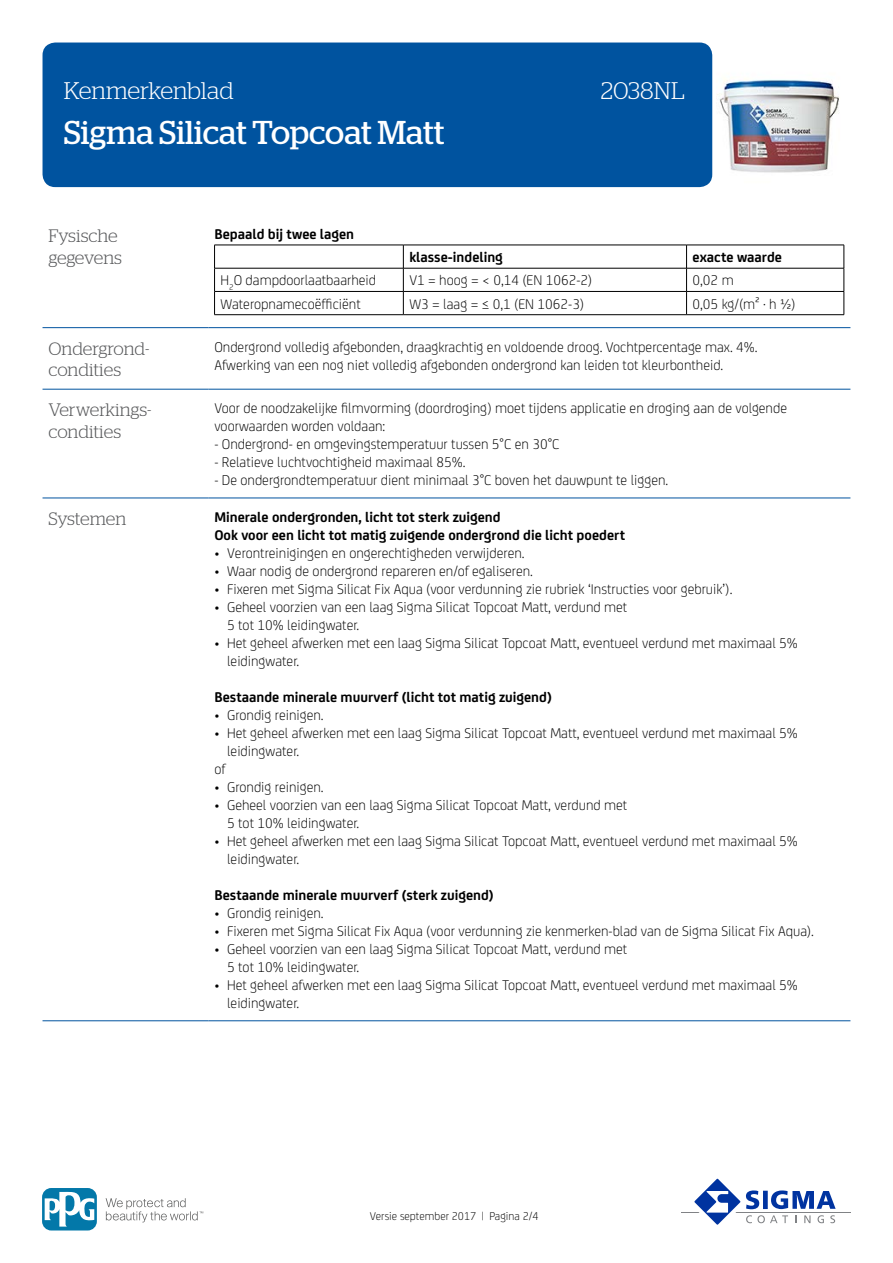
<style>
.page{position:relative;width:893px;height:1263px;background:#fff}
.page>*{position:absolute;margin:0;border:0;box-sizing:border-box;transform-origin:0 0}
.t1{font:33px "Stag";color:#fff}
.t2{font:300 24px "Stag";color:#fff}
.t3{font:300 18px/21.6px "Stag";letter-spacing:-.005em;color:#58595b}
.t4{font:300 15px/18px "FS Joey";color:#000}
.t5{font:700 15px/18px "FS Joey";color:#000}
.t6{font:300 12px "FS Joey";color:#000}
</style>
<div class="page">
<div style="left:43px;top:43px;width:669px;height:144px;background:#00539f;border-radius:13px"></div>
<hr style="left:681px;top:1211px;width:169px;height:1px;background:#808285">
<svg style="left:689px;top:1178px;width:147px;height:47px"></svg>
<svg style="left:106px;top:1198px;width:97px;height:24px"></svg>
<svg style="left:43px;top:1188px;width:54px;height:42px"></svg>
<svg style="left:45px;top:1191px;width:49px;height:35px"></svg>
<hr style="left:43px;top:327px;width:165px;height:1px;background:#00539f">
<hr style="left:208px;top:327px;width:642px;height:1px;background:#00539f">
<hr style="left:43px;top:389px;width:165px;height:1px;background:#00539f">
<hr style="left:208px;top:389px;width:642px;height:1px;background:#00539f">
<hr style="left:43px;top:498px;width:165px;height:1px;background:#00539f">
<hr style="left:208px;top:498px;width:642px;height:1px;background:#00539f">
<hr style="left:43px;top:1020px;width:165px;height:1px;background:#00539f">
<hr style="left:208px;top:1020px;width:642px;height:1px;background:#00539f">
<hr style="left:214px;top:245px;width:189px;height:1px;background:#000">
<hr style="left:403px;top:245px;width:284px;height:1px;background:#000">
<hr style="left:687px;top:245px;width:157px;height:1px;background:#000">
<hr style="left:214px;top:268px;width:189px;height:1px;background:#000">
<hr style="left:403px;top:268px;width:284px;height:1px;background:#000">
<hr style="left:687px;top:268px;width:157px;height:1px;background:#000">
<hr style="left:214px;top:291px;width:189px;height:1px;background:#000">
<svg style="left:214px;top:245px;width:1px;height:69px"></svg>
<hr style="left:403px;top:291px;width:284px;height:1px;background:#000">
<svg style="left:403px;top:245px;width:1px;height:69px"></svg>
<hr style="left:687px;top:291px;width:157px;height:1px;background:#000">
<svg style="left:686px;top:245px;width:1px;height:69px"></svg>
<svg style="left:844px;top:245px;width:1px;height:69px"></svg>
<hr style="left:214px;top:314px;width:189px;height:1px;background:#000">
<hr style="left:403px;top:314px;width:284px;height:1px;background:#000">
<hr style="left:687px;top:314px;width:157px;height:1px;background:#000">
<img style="left:717px;top:79px;width:122px;height:94px">
<h2 class="t2" style="left:64px;top:77px;width:171px">Kenmerkenblad</h2>
<h2 class="t2" style="left:601px;top:77px;width:85px">2038NL</h2>
<h1 class="t1" style="left:64px;top:114px;width:382px">Sigma Silicat Topcoat Matt</h1>
<p class="t3" style="left:49px;top:225px;width:75px">Fysische gegevens</p>
<p class="t5" style="left:214px;top:224px;width:141px">Bepaald bij twee lagen</p>
<p class="t5" style="left:409px;top:247px;width:95px">klasse-indeling</p>
<p class="t5" style="left:693px;top:247px;width:91px">exacte waarde</p>
<p class="t4" style="left:221px;top:271px;width:157px">H<sub>2</sub>O dampdoorlaatbaarheid</p>
<p class="t4" style="left:409px;top:271px;width:184px">V1 = hoog = &lt; 0,14 (EN 1062-2)</p>
<p class="t4" style="left:693px;top:271px;width:43px">0,02 m</p>
<p class="t4" style="left:221px;top:294px;width:142px">Wateropnamecoëfficiënt</p>
<p class="t4" style="left:409px;top:294px;width:176px">W3 = laag = ≤ 0,1 (EN 1062-3)</p>
<p class="t4" style="left:693px;top:294px;width:105px">0,05 kg/(m² · h ½)</p>
<p class="t3" style="left:49px;top:337px;width:102px">Ondergrond&shy;condities</p>
<p class="t4" style="left:214px;top:337px;width:545px">Ondergrond volledig afgebonden, draagkrachtig en voldoende droog. Vochtpercentage max. 4%.<br>Afwerking van een nog niet volledig afgebonden ondergrond kan leiden tot kleurbontheid.</p>
<p class="t3" style="left:49px;top:399px;width:104px">Verwerkings&shy;condities</p>
<p class="t4" style="left:214px;top:398px;width:574px">Voor de noodzakelijke filmvorming (doordroging) moet tijdens applicatie en droging aan de volgende voorwaarden worden voldaan:</p>
<p class="t4" style="left:214px;top:434px;width:347px">- Ondergrond- en omgevingstemperatuur tussen 5°C en 30°C</p>
<p class="t4" style="left:214px;top:452px;width:253px">- Relatieve luchtvochtigheid maximaal 85%.</p>
<p class="t4" style="left:214px;top:470px;width:455px">- De ondergrondtemperatuur dient minimaal 3°C boven het dauwpunt te liggen.</p>
<p class="t3" style="left:49px;top:508px;width:79px">Systemen</p>
<p class="t5" style="left:214px;top:507px;width:412px">Minerale ondergronden, licht tot sterk zuigend<br>Ook voor een licht tot matig zuigende ondergrond die licht poedert</p>
<p class="t4" style="left:214px;top:543px;width:312px">• Verontreinigingen en ongerechtigheden verwijderen.</p>
<p class="t4" style="left:214px;top:561px;width:320px">• Waar nodig de ondergrond repareren en/of egaliseren.</p>
<p class="t4" style="left:214px;top:579px;width:520px">• Fixeren met Sigma Silicat Fix Aqua (voor verdunning zie rubriek ‘Instructies voor gebruik’).</p>
<p class="t4" style="left:227px;top:597px;width:402px;text-indent:-13px">• Geheel voorzien van een laag Sigma Silicat Topcoat Matt, verdund met<br>5 tot 10% leidingwater.</p>
<p class="t4" style="left:227px;top:633px;width:572px;text-indent:-13px">• Het geheel afwerken met een laag Sigma Silicat Topcoat Matt, eventueel verdund met maximaal 5% leidingwater.</p>
<p class="t5" style="left:214px;top:687px;width:339px">Bestaande minerale muurverf (licht tot matig zuigend)</p>
<p class="t4" style="left:214px;top:705px;width:111px">• Grondig reinigen.</p>
<p class="t4" style="left:214px;top:723px;width:585px">• Het geheel afwerken met een laag Sigma Silicat Topcoat Matt, eventueel verdund met maximaal 5%</p>
<p class="t4" style="left:227px;top:741px;width:74px">leidingwater.</p>
<p class="t4" style="left:214px;top:759px;width:13px">of</p>
<p class="t4" style="left:214px;top:777px;width:111px">• Grondig reinigen.</p>
<p class="t4" style="left:227px;top:795px;width:402px;text-indent:-13px">• Geheel voorzien van een laag Sigma Silicat Topcoat Matt, verdund met<br>5 tot 10% leidingwater.</p>
<p class="t4" style="left:227px;top:831px;width:572px;text-indent:-13px">• Het geheel afwerken met een laag Sigma Silicat Topcoat Matt, eventueel verdund met maximaal 5% leidingwater.</p>
<p class="t5" style="left:214px;top:885px;width:281px">Bestaande minerale muurverf (sterk zuigend)</p>
<p class="t4" style="left:214px;top:903px;width:111px">• Grondig reinigen.</p>
<p class="t4" style="left:214px;top:921px;width:601px">• Fixeren met Sigma Silicat Fix Aqua (voor verdunning zie kenmerken-blad van de Sigma Silicat Fix Aqua).</p>
<p class="t4" style="left:227px;top:939px;width:402px;text-indent:-13px">• Geheel voorzien van een laag Sigma Silicat Topcoat Matt, verdund met<br>5 tot 10% leidingwater.</p>
<p class="t4" style="left:227px;top:975px;width:572px;text-indent:-13px">• Het geheel afwerken met een laag Sigma Silicat Topcoat Matt, eventueel verdund met maximaal 5% leidingwater.</p>
<p class="t6" style="left:370px;top:1208px;width:171px">Versie september 2017 | Pagina 2/4</p>
</div>
